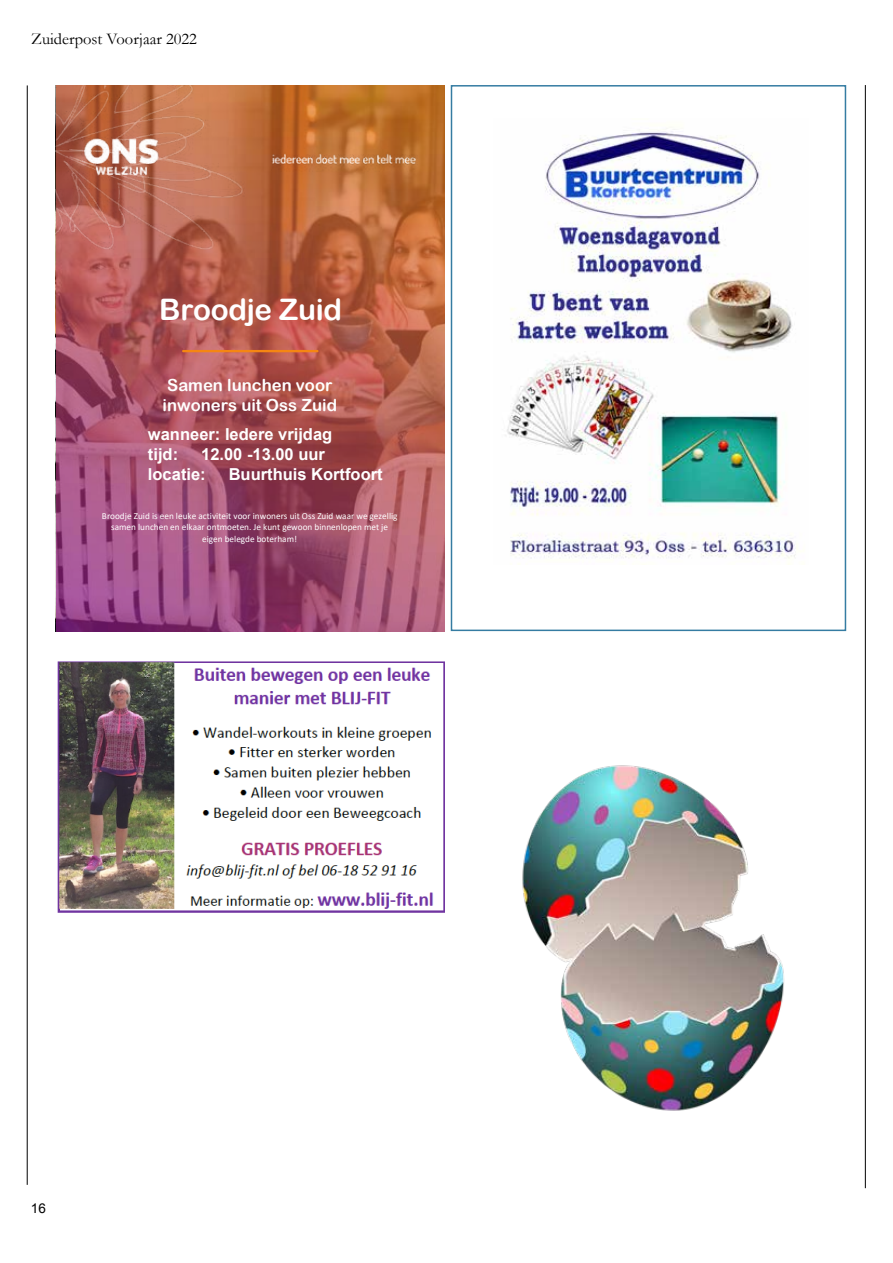
<style>
.page{position:relative;width:893px;height:1263px;background:#fff}
.page>*{position:absolute;margin:0;border:0;box-sizing:border-box;transform-origin:0 0}
.t1{font:29.7px "Arial Rounded MT Bold";letter-spacing:-.01em;color:#fff}
.t2{font:16.65px/19.4px "Arial Rounded MT Bold";color:#fff}
.t3{font:700 16.5px/19.8px "Arial";color:#fff}
.t4{font:16.5px "Garamond";color:#000}
.t5{font:13.5px "Arial";color:#000}
.t6{font:9.15px/11.1px "Calibri";color:#fff;text-align:center}
</style>
<div class="page">
<hr style="left:27px;top:85px;width:1px;height:1100px;background:#000">
<hr style="left:865px;top:85px;width:1px;height:1103px;background:#000">
<img style="left:57px;top:661px;width:388px;height:252px">
<img style="left:505px;top:129px;width:293px;height:436px">
<div style="left:451px;top:85px;width:395px;height:546px;border:2px solid #357ca2"></div>
<img style="left:56px;top:85px;width:388px;height:546px">
<img style="left:56px;top:85px;width:364px;height:167px">
<hr style="left:182px;top:350px;width:136px;height:2px;background:#f58612">
<img style="left:522px;top:765px;width:262px;height:346px">
<h3 class="t4" style="left:31px;top:29px;width:167px">Zuiderpost Voorjaar 2022</h3>
<h1 class="t1" style="left:159px;top:292px;width:184px">Broodje Zuid</h1>
<h2 class="t2" style="left:163px;top:375px;width:176px">Samen lunchen voor inwoners uit Oss Zuid</h2>
<h3 class="t3" style="left:148px;top:425px;width:186px">wanneer: Iedere vrijdag tijd:</h3>
<h3 class="t3" style="left:148px;top:445px;width:178px;text-indent:53px">12.00 -13.00 uur locatie:</h3>
<h3 class="t3" style="left:229px;top:465px;width:155px">Buurthuis Kortfoort</h3>
<p class="t6" style="left:102px;top:510px;width:297px">Broodje Zuid is een leuke activiteit voor inwoners uit Oss Zuid waar we gezellig samen lunchen en elkaar ontmoeten. Je kunt gewoon binnenlopen met je eigen belegde boterham!</p>
<h3 class="t5" style="left:31px;top:1200px;width:17px">16</h3>
</div>
